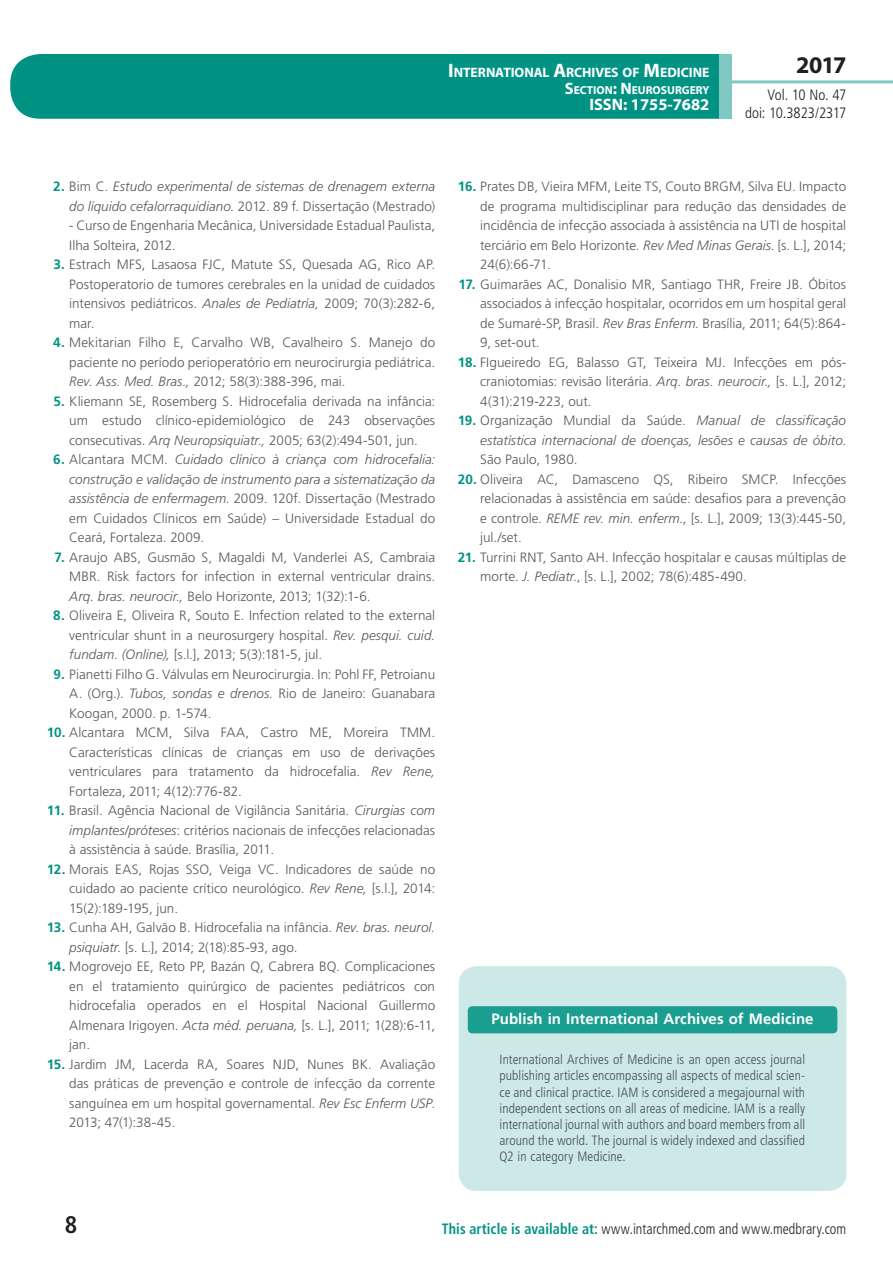
<style>
.page{position:relative;width:893px;height:1263px;background:#fff}
.page>*{position:absolute;margin:0;border:0;box-sizing:border-box;transform-origin:0 0}
.t1{font:700 24px "Myriad Pro";color:#231f20}
.t2{font:700 condensed 24px "Frutiger LT Std";color:#231f20}
.t3{font:700 16.5px "Myriad Pro";color:#fff}
.t4{font:300 condensed 15px "Frutiger LT Std";color:#231f20;scale:.94 1}
.t5{font:700 15px "Frutiger LT Std";letter-spacing:.005em;color:#fff}
.t6{font:300 condensed 15px/18px "Frutiger LT Std";color:#231f20;text-align:right}
.t7{font:700 13.65px "Myriad Pro";letter-spacing:-.005em;color:#fff}
.t8{font:300 13.5px/19.5px "Frutiger LT Std";color:#57585a;text-align:justify}
.t9{font:italic 300 13.5px/19.5px "Frutiger LT Std";letter-spacing:.005em;color:#57585a;text-align:justify}
.t10{font:300 condensed 13.5px/16.2px "Frutiger LT Std";letter-spacing:.01em;color:#4b4c4d;text-align:justify}
.t11{font:700 11.55px "Myriad Pro";color:#fff}
.s1{font-size:19.5px}
.s2{font-size:16.5px}
.s3{font-weight:700;font-style:normal;color:#009384}
.s4{font-style:normal}
.s5{font-weight:700;color:#009384}
.s6{font-style:italic}
</style>
<div class="page">
<div style="left:10px;top:54px;width:775px;height:65px;background:#009384;border-radius:30px"></div>
<div style="left:732px;top:0;width:161px;height:157px;background:#fff"></div>
<hr style="left:730px;top:80px;width:163px;height:3px;background:#80c9c2">
<div style="left:719px;top:54px;width:13px;height:65px;background:#80c9c2"></div>
<div style="left:459px;top:966px;width:387px;height:225px;background:#cce9e7;border-radius:18px"></div>
<div style="left:468px;top:1006px;width:369px;height:27px;background:#1a9e90;border-radius:4px"></div>
<p class="t7" style="left:448px;top:64px;width:263px"><span class="s1">I</span>NTERNATIONAL <span class="s1">A</span>RCHIVES OF <span class="s1">M</span>EDICINE</p>
<p class="t11" style="left:565px;top:82px;width:146px"><span class="s2">S</span>ECTION<span class="s2">: N</span> EUROSURGERY</p>
<p class="t3" style="left:589px;top:94px;width:122px">ISSN: 1755-7682</p>
<h1 class="t1" style="left:796px;top:49px;width:52px">2017</h1>
<p class="t6" style="left:745px;top:86px;width:103px">Vol. 10 No. 47 doi: 10.3823/2317</p>
<p class="t9" style="left:53px;top:177px;width:384px;text-align:right"><span class="s3">2.</span> <span class="s4">Bim C.</span> Estudo experimental de sistemas de drenagem externa do líquido cefalorraquidiano. <span class="s4">2012. 89 f. Dissertação (Mestrado)</span></p>
<p class="t8" style="left:69px;top:216px;width:367px">- Curso de Engenharia Mecânica, Universidade Estadual Paulista,<br>Ilha Solteira, 2012.</p>
<p class="t8" style="left:69px;top:255px;width:367px;text-indent:-16px"><span class="s5">3.</span> Estrach MFS, Lasaosa FJC, Matute SS, Quesada AG, Rico AP.<br>Postoperatorio de tumores cerebrales en la unidad de cuidados intensivos pediátricos. <span class="s6">Anales de Pediatría,</span> 2009; 70(3):282-6, mar.</p>
<p class="t8" style="left:69px;top:333px;width:367px;text-indent:-16px"><span class="s5">4.</span> Mekitarian Filho E, Carvalho WB, Cavalheiro S. Manejo do paciente no período perioperatório em neurocirurgia pediátrica.<br><span class="s6">Rev. Ass. Med. Bras.,</span> 2012; 58(3):388-396, mai.</p>
<p class="t8" style="left:69px;top:392px;width:367px;text-indent:-16px"><span class="s5">5.</span> Kliemann SE, Rosemberg S. Hidrocefalia derivada na infância: um estudo clínico-epidemiológico de 243 observações consecutivas. <span class="s6">Arq Neuropsiquiatr.,</span> 2005; 63(2):494-501, jun.</p>
<p class="t9" style="left:69px;top:450px;width:367px;text-indent:-16px"><span class="s3">6.</span> <span class="s4">Alcantara MCM.</span> Cuidado clínico à criança com hidrocefalia: construção e validação de instrumento para a sistematização da assistência de enfermagem<span class="s4">. 2009. 120f. Dissertação (Mestrado em Cuidados Clínicos em Saúde) – Universidade Estadual do Ceará, Fortaleza. 2009.</span></p>
<p class="t8" style="left:69px;top:548px;width:367px;text-indent:-15px"><span class="s5">7.</span> Araujo ABS, Gusmão S, Magaldi M, Vanderlei AS, Cambraia MBR. Risk factors for infection in external ventricular drains.<br><span class="s6">Arq. bras. neurocir.,</span> Belo Horizonte, 2013; 1(32):1-6.</p>
<p class="t8" style="left:69px;top:606px;width:367px;text-indent:-16px"><span class="s5">8.</span> Oliveira E, Oliveira R, Souto E. Infection related to the external ventricular shunt in a neurosurgery hospital. <span class="s6">Rev. pesqui. cuid. fundam. (Online),</span> [s.l.], 2013; 5(3):181-5, jul.</p>
<p class="t8" style="left:69px;top:665px;width:367px;text-indent:-16px"><span class="s5">9.</span> Pianetti Filho G. Válvulas em Neurocirurgia. In: Pohl FF, Petroianu A. (Org.). <span class="s6">Tubos, sondas e drenos.</span> Rio de Janeiro: Guanabara Koogan, 2000. p. 1-574.</p>
<p class="t8" style="left:69px;top:723px;width:367px;text-indent:-23px"><span class="s5">10.</span> Alcantara MCM, Silva FAA, Castro ME, Moreira TMM.<br>Características clínicas de crianças em uso de derivações ventriculares para tratamento da hidrocefalia. <span class="s6">Rev Rene, </span>Fortaleza, 2011; 4(12):776-82.</p>
<p class="t8" style="left:69px;top:801px;width:367px;text-indent:-22px"><span class="s5">11.</span> Brasil. Agência Nacional de Vigilância Sanitária. <span class="s6">Cirurgias com implantes/próteses</span>: critérios nacionais de infecções relacionadas à assistência à saúde. Brasília, 2011.</p>
<p class="t8" style="left:69px;top:860px;width:367px;text-indent:-23px"><span class="s5">12.</span> Morais EAS, Rojas SSO, Veiga VC. Indicadores de saúde no cuidado ao paciente crítico neurológico. <span class="s6">Rev Rene,</span> [s.l.], 2014:<br>15(2):189-195, jun.</p>
<p class="t8" style="left:69px;top:918px;width:367px;text-indent:-22px"><span class="s5">13.</span> Cunha AH, Galvão B. Hidrocefalia na infância. <span class="s6">Rev. bras. neurol. psiquiatr.</span> [s. L.], 2014; 2(18):85-93, ago.</p>
<p class="t8" style="left:69px;top:957px;width:367px;text-indent:-23px"><span class="s5">14.</span> Mogrovejo EE, Reto PP, Bazán Q, Cabrera BQ. Complicaciones en el tratamiento quirúrgico de pacientes pediátricos con hidrocefalia operados en el Hospital Nacional Guillermo Almenara Irigoyen. <span class="s6">Acta méd. peruana,</span> [s. L.], 2011; 1(28):6-11, jan.</p>
<p class="t8" style="left:69px;top:1054px;width:367px;text-indent:-23px"><span class="s5">15.</span> Jardim JM, Lacerda RA, Soares NJD, Nunes BK. Avaliação das práticas de prevenção e controle de infecção da corrente sanguínea em um hospital governamental. <span class="s6">Rev Esc Enferm USP</span>.<br>2013; 47(1):38-45.</p>
<p class="t8" style="left:480px;top:177px;width:367px;text-indent:-23px"><span class="s5">16.</span> Prates DB, Vieira MFM, Leite TS, Couto BRGM, Silva EU. Impacto de programa multidisciplinar para redução das densidades de incidência de infecção associada à assistência na UTI de hospital terciário em Belo Horizonte. <span class="s6">Rev Med Minas Gerais</span>. [s. L.], 2014; 24(6):66-71.</p>
<p class="t8" style="left:480px;top:274px;width:367px;text-indent:-22px"><span class="s5">17.</span> Guimarães AC, Donalisio MR, Santiago THR, Freire JB. Óbitos associados à infecção hospitalar, ocorridos em um hospital geral de Sumaré-SP, Brasil. <span class="s6">Rev Bras Enferm</span>. Brasília, 2011; 64(5):864- 9, set-out.</p>
<p class="t8" style="left:480px;top:352px;width:367px;text-indent:-23px"><span class="s5">18.</span> FIgueiredo EG, Balasso GT, Teixeira MJ. Infecções em pós&shy;craniotomias: revisão literária. <span class="s6">Arq. bras. neurocir.,</span> [s. L.], 2012; 4(31):219-223, out.</p>
<p class="t9" style="left:480px;top:411px;width:367px;text-indent:-22px"><span class="s3">19.</span> <span class="s4">Organização Mundial da Saúde.</span> Manual de classificação estatística internacional de doenças, lesões e causas de óbito<span class="s4">.<br>São Paulo, 1980.</span></p>
<p class="t8" style="left:480px;top:469px;width:367px;text-indent:-23px"><span class="s5">20.</span> Oliveira AC, Damasceno QS, Ribeiro SMCP. Infecções relacionadas à assistência em saúde: desafios para a prevenção e controle. <span class="s6">REME rev. min. enferm.</span>, [s. L.], 2009; 13(3):445-50, jul./set.</p>
<p class="t8" style="left:480px;top:547px;width:367px;text-indent:-23px"><span class="s5">21.</span> Turrini RNT, Santo AH. Infecção hospitalar e causas múltiplas de morte. <span class="s6">J. Pediatr.</span>, [s. L.], 2002; 78(6):485-490.</p>
<p class="t5" style="left:491px;top:1010px;width:324px">Publish in International Archives of Medicine</p>
<p class="t10" style="left:500px;top:1052px;width:307px">International Archives of Medicine is an open access journal publishing articles encompassing all aspects of medical scien&shy;ce and clinical practice. IAM is considered a megajournal with independent sections on all areas of medicine. IAM is a really international journal with authors and board members from all around the world. The journal is widely indexed and classified Q2 in category Medicine.</p>
<h1 class="t2" style="left:65px;top:1210px;width:14px">8</h1>
<p class="t4" style="left:442px;top:1220px;width:432px"><span class="s5">This article is available at:</span> www.intarchmed.com and www.medbrary.com</p>
</div>
